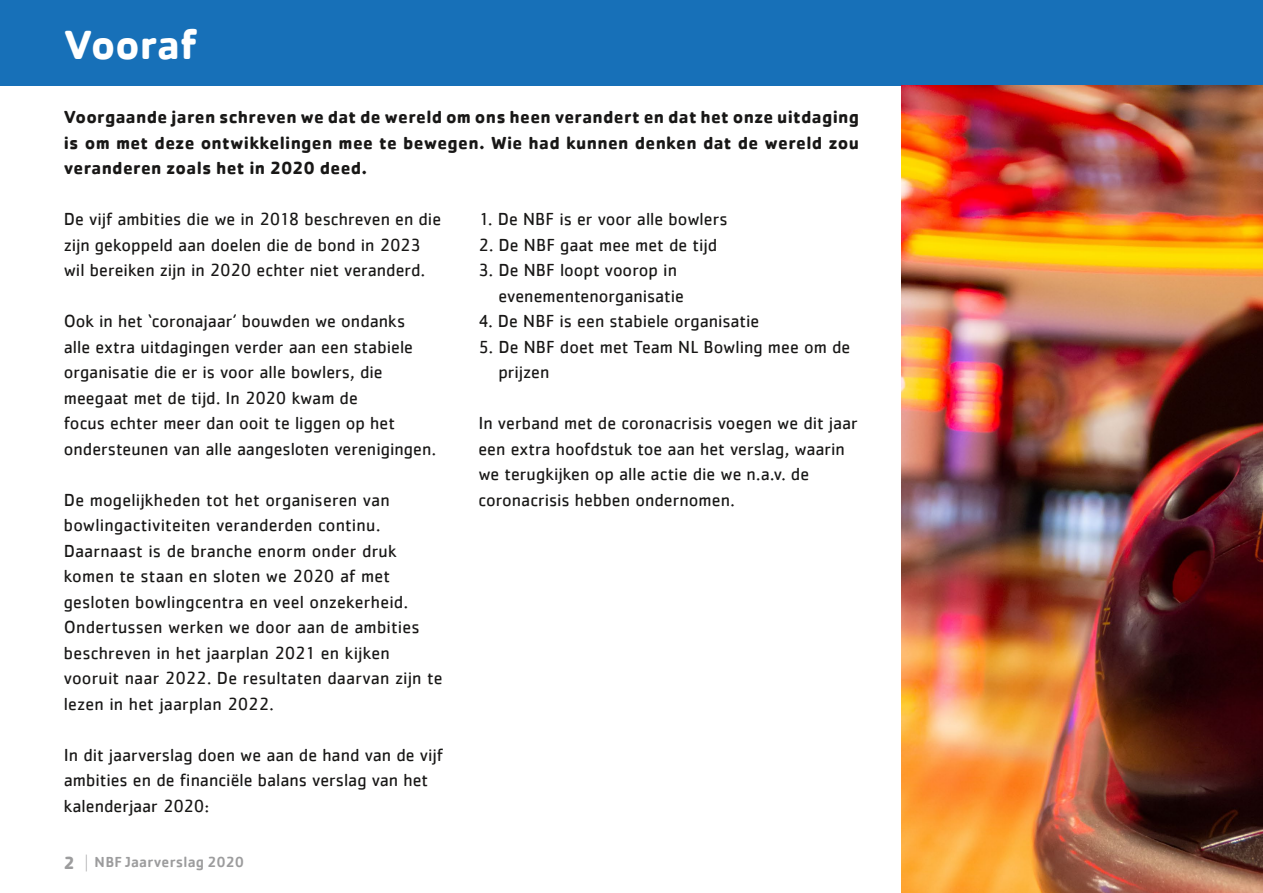
<style>
.page{position:relative;width:1263px;height:893px;background:#fff}
.page>*{position:absolute;margin:0;border:0;box-sizing:border-box;transform-origin:0 0}
.t1{font:700 42px "Cachet";letter-spacing:-.005em;color:#fff}
.t2{font:18px/25.5px "Cachet";letter-spacing:.005em;color:#181716}
.t3{font:700 18px/25.5px "Cachet";letter-spacing:.02em;color:#181716;text-align:justify}
.t4{font:500 15px "Cachet";letter-spacing:.015em;color:#9c9c9d}
.s1{font-weight:700;font-size:18px}
.s2{font-weight:400;font-size:18px}
</style>
<div class="page">
<div style="left:0;top:0;width:1263px;height:85px;background:#1770b8"></div>
<img style="left:901px;top:85px;width:362px;height:808px">
<h1 class="t1" style="left:64px;top:18px;width:135px">Vooraf</h1>
<p class="t3" style="left:64px;top:104px;width:797px">Voorgaande jaren schreven we dat de wereld om ons heen verandert en dat het onze uitdaging is om met deze ontwikkelingen mee te bewegen. Wie had kunnen denken dat de wereld zou veranderen zoals het in 2020 deed.</p>
<p class="t2" style="left:64px;top:206px;width:379px">De vijf ambities die we in 2018 beschreven en die zijn gekoppeld aan doelen die de bond in 2023 wil bereiken zijn in 2020 echter niet veranderd.</p>
<p class="t2" style="left:64px;top:308px;width:374px">Ook in het ‘coronajaar’ bouwden we ondanks alle extra uitdagingen verder aan een stabiele organisatie die er is voor alle bowlers, die meegaat met de tijd. In 2020 kwam de<br>focus echter meer dan ooit te liggen op het ondersteunen van alle aangesloten verenigingen.</p>
<p class="t2" style="left:64px;top:486px;width:380px">De mogelijkheden tot het organiseren van bowlingactiviteiten veranderden continu.<br>Daarnaast is de branche enorm onder druk komen te staan en sloten we 2020 af met gesloten bowlingcentra en veel onzekerheid.<br>Ondertussen werken we door aan de ambities beschreven in het jaarplan 2021 en kijken vooruit naar 2022. De resultaten daarvan zijn te lezen in het jaarplan 2022.</p>
<p class="t2" style="left:64px;top:741px;width:381px">In dit jaarverslag doen we aan de hand van de vijf ambities en de financiële balans verslag van het kalenderjaar 2020:</p>
<p class="t4" style="left:64px;top:852px;width:182px"><span class="s1">2</span> <span class="s2">|</span> NBF Jaarverslag 2020</p>
<p class="t2" style="left:478px;top:206px;width:251px">1. De NBF is er voor alle bowlers</p>
<p class="t2" style="left:478px;top:231px;width:240px">2. De NBF gaat mee met de tijd</p>
<p class="t2" style="left:498px;top:257px;width:187px;text-indent:-20px">3. De NBF loopt voorop in evenementenorganisatie</p>
<p class="t2" style="left:478px;top:308px;width:282px">4. De NBF is een stabiele organisatie</p>
<p class="t2" style="left:498px;top:333px;width:353px;text-indent:-20px">5. De NBF doet met Team NL Bowling mee om de prijzen</p>
<p class="t2" style="left:478px;top:410px;width:381px">In verband met de coronacrisis voegen we dit jaar een extra hoofdstuk toe aan het verslag, waarin we terugkijken op alle actie die we n.a.v. de coronacrisis hebben ondernomen.</p>
</div>
